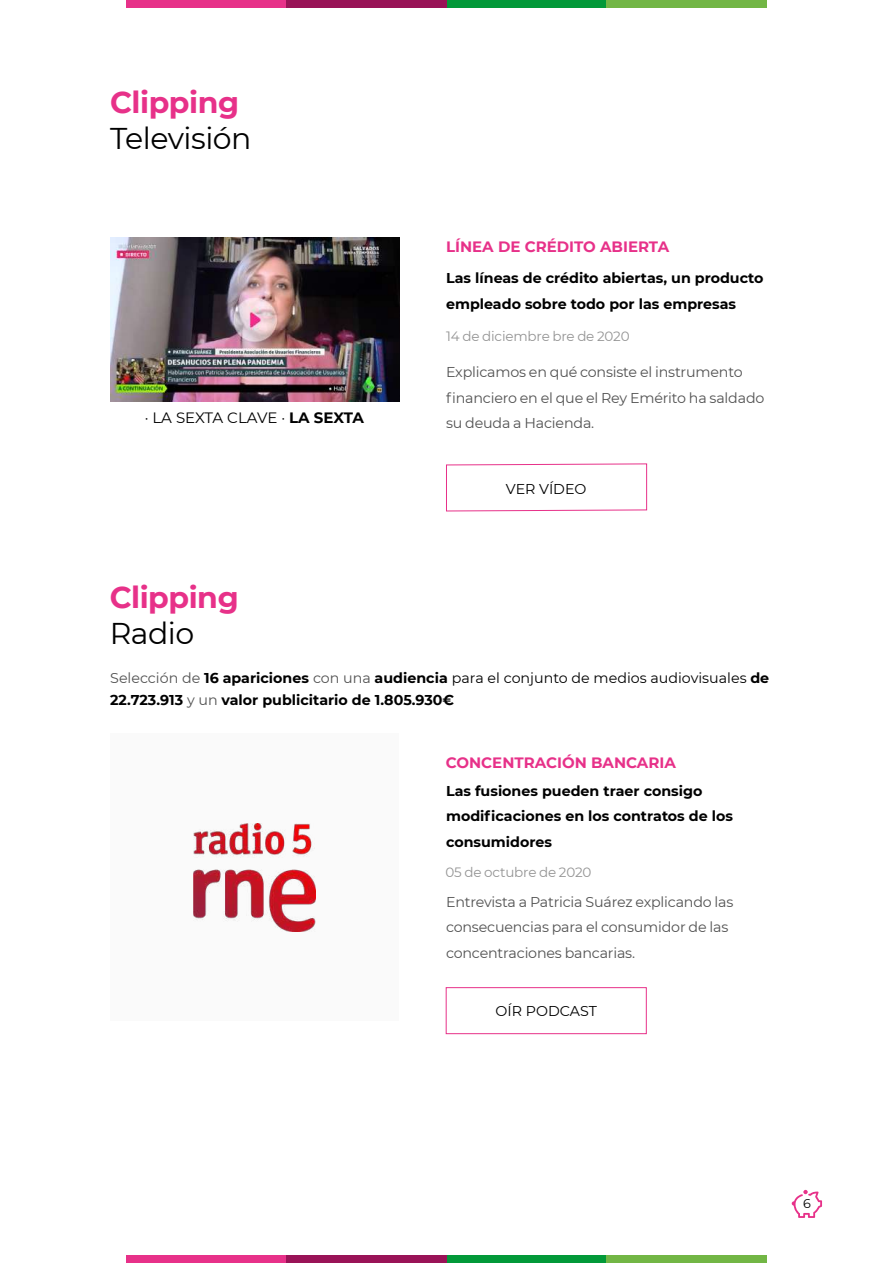
<style>
.page{position:relative;width:893px;height:1263px;background:#fff}
.page>*{position:absolute;margin:0;border:0;box-sizing:border-box;transform-origin:0 0}
.t1{font:700 30px "Montserrat";letter-spacing:-.015em;color:#e73189}
.t2{font:30px "Montserrat";letter-spacing:-.015em;color:#000}
.t3{font:700 15px "Montserrat";color:#e73189}
.t4{font:15px "Montserrat";letter-spacing:-.01em;color:#000}
.t5{font:700 14.25px/25.5px "Montserrat";color:#000}
.t6{font:14.25px/25.5px "Montserrat";letter-spacing:-.015em;color:#525252}
.t7{font:14.25px "Montserrat";color:#000}
.t8{font:13.5px "Montserrat";letter-spacing:-.015em;color:#949494}
.t9{font:12.75px "Montserrat";color:#000}
.s1{font-weight:700}
.s2{font-weight:400;color:#525252}
.s3{font-weight:400}
</style>
<div class="page">
<div style="left:126px;top:1255px;width:160px;height:8px;background:#e73189"></div>
<div style="left:446px;top:1255px;width:161px;height:8px;background:#029939"></div>
<div style="left:286px;top:1255px;width:160px;height:8px;background:#991357"></div>
<div style="left:607px;top:1255px;width:160px;height:8px;background:#72b645"></div>
<div style="left:126px;top:0;width:160px;height:8px;background:#e73189"></div>
<div style="left:446px;top:0;width:161px;height:8px;background:#029939"></div>
<div style="left:286px;top:0;width:160px;height:8px;background:#991357"></div>
<div style="left:607px;top:0;width:160px;height:8px;background:#72b645"></div>
<svg style="left:792px;top:1190px;width:30px;height:28px"></svg>
<img style="left:110px;top:238px;width:289px;height:163px">
<svg style="left:446px;top:463px;width:201px;height:49px"></svg>
<div style="left:110px;top:733px;width:289px;height:288px;background:#fafafa"></div>
<img style="left:193px;top:823px;width:122px;height:108px">
<div style="left:446px;top:987px;width:201px;height:47px;border:1px solid #e73189"></div>
<h1 class="t1" style="left:110px;top:80px;width:131px">Clipping</h1>
<h1 class="t2" style="left:110px;top:117px;width:143px">Televisión</h1>
<p class="t4" style="left:145px;top:407px;width:221px">· LA SEXTA CLAVE · <span class="s1">LA SEXTA</span></p>
<p class="t3" style="left:446px;top:236px;width:225px">LÍNEA DE CRÉDITO ABIERTA</p>
<p class="t5" style="left:446px;top:265px;width:319px">Las líneas de crédito abiertas, un producto empleado sobre todo por las empresas</p>
<p class="t8" style="left:446px;top:327px;width:185px">14 de diciembre bre de 2020</p>
<p class="t6" style="left:446px;top:359px;width:320px">Explicamos en qué consiste el instrumento financiero en el que el Rey Emérito ha saldado su deuda a Hacienda.</p>
<p class="t7" style="left:506px;top:479px;width:82px">VER VÍDEO</p>
<h1 class="t1" style="left:110px;top:576px;width:131px">Clipping</h1>
<h1 class="t2" style="left:110px;top:613px;width:86px">Radio</h1>
<p class="t5" style="left:110px;top:666px;width:660px;line-height:22.5px"><span class="s2">Selección de</span> 16 apariciones <span class="s2">con una</span> audiencia <span class="s3">para el conjunto de medios audiovisuales</span> de<br>22.723.913 <span class="s2">y un</span> valor publicitario de 1.805.930€</p>
<p class="t3" style="left:446px;top:752px;width:232px">CONCENTRACIÓN BANCARIA</p>
<p class="t5" style="left:446px;top:777px;width:288px">Las fusiones pueden traer consigo modificaciones en los contratos de los consumidores</p>
<p class="t8" style="left:445px;top:863px;width:148px">05 de octubre de 2020</p>
<p class="t6" style="left:446px;top:888px;width:289px">Entrevista a Patricia Suárez explicando las consecuencias para el consumidor de las concentraciones bancarias.</p>
<p class="t7" style="left:496px;top:1001px;width:103px">OÍR PODCAST</p>
<p class="t9" style="left:803px;top:1194px;width:9px">6</p>
</div>
